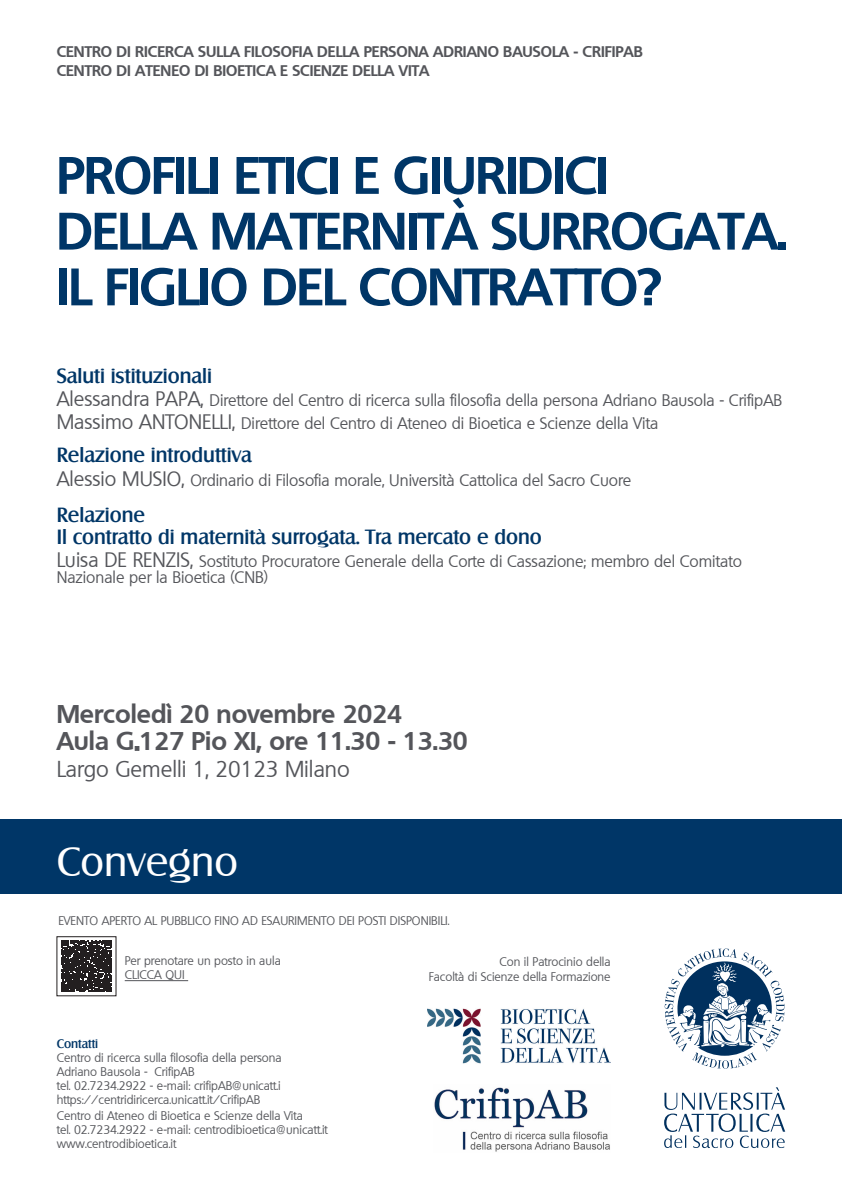
<style>
.page{position:relative;width:842px;height:1191px;background:#fff}
.page>*{position:absolute;margin:0;border:0;box-sizing:border-box;transform-origin:0 0}
.t1{font:700 51.1px/55.7px "Quebec";letter-spacing:-.015em;color:#003667}
.t2{font:40px "Salzburg";color:#fff}
.t3{font:700 25px/27px "Quebec";color:#54555a}
.t4{font:22px "Quebec";color:#54555a}
.t5{font:500 20px/22px "Salzburg";color:#003667}
.t6{font:16px/22.4px "Quebec";color:#54555a}
.t7{font:700 15px/19px "Quebec";color:#54555a}
.t8{font:12px/14px "Quebec";color:#54555a}
.t9{font:500 12px "Salzburg";color:#003667}
.s1{font-size:20px}
</style>
<div class="page">
<div style="left:0;top:819px;width:842px;height:75px;background:#003667"></div>
<svg style="left:665px;top:948px;width:119px;height:120px"></svg>
<svg style="left:664px;top:1087px;width:121px;height:61px"></svg>
<img style="left:434px;top:1087px;width:176px;height:65px">
<img style="left:427px;top:1008px;width:184px;height:56px">
<svg style="left:61px;top:941px;width:51px;height:50px;background:#353233"></svg>
<hr style="left:125px;top:980px;width:63px;height:1px;background:#54555a">
<p class="t7" style="left:57px;top:41px;width:588px">CENTRO DI RICERCA SULLA FILOSOFIA DELLA PERSONA ADRIANO BAUSOLA - CRIFIPAB<br>CENTRO DI ATENEO DI BIOETICA E SCIENZE DELLA VITA</p>
<h1 class="t1" style="left:57px;top:146px;width:732px">PROFILI ETICI E GIURIDICI<br>DELLA MATERNITÀ SURROGATA.<br>IL FIGLIO DEL CONTRATTO?</h1>
<h3 class="t5" style="left:57px;top:365px;width:157px">Saluti istituzionali</h3>
<h3 class="t6" style="left:57px;top:389px;width:727px"><span class="s1">Alessandra PAPA,</span> Direttore del Centro di ricerca sulla filosofia della persona Adriano Bausola - CrifipAB<br><span class="s1">Massimo ANTONELLI,</span> Direttore del Centro di Ateneo di Bioetica e Scienze della Vita</h3>
<h3 class="t5" style="left:57px;top:444px;width:196px">Relazione introduttiva</h3>
<h3 class="t6" style="left:57px;top:469px;width:576px"><span class="s1">Alessio MUSIO,</span> Ordinario di Filosofia morale, Università Cattolica del Sacro Cuore</h3>
<h3 class="t5" style="left:57px;top:504px;width:487px">Relazione<br>Il contratto di maternità surrogata. Tra mercato e dono</h3>
<h3 class="t6" style="left:57px;top:553px;width:687px;line-height:16.1px"><span class="s1">Luisa DE RENZIS,</span> Sostituto Procuratore Generale della Corte di Cassazione; membro del Comitato<br>Nazionale per la Bioetica (CNB)</h3>
<h3 class="t3" style="left:57px;top:700px;width:413px">Mercoledì 20 novembre 2024<br>Aula G.127 Pio XI, ore 11.30 - 13.30</h3>
<h3 class="t4" style="left:57px;top:755px;width:295px">Largo Gemelli 1, 20123 Milano</h3>
<h2 class="t2" style="left:57px;top:837px;width:183px">Convegno</h2>
<p class="t8" style="left:58px;top:913px;width:393px">EVENTO APERTO AL PUBBLICO FINO AD ESAURIMENTO DEI POSTI DISPONIBILI.</p>
<p class="t8" style="left:125px;top:954px;width:158px">Per prenotare un posto in aula<br>CLICCA QUI</p>
<p class="t9" style="left:57px;top:1036px;width:43px">Contatti</p>
<p class="t8" style="left:57px;top:1050px;width:226px">Centro di ricerca sulla filosofia della persona Adriano Bausola - CrifipAB<br>tel. 02.7234.2922 - e-mail: crifipAB@unicatt.i https://centridiricerca.unicatt.it/CrifipAB</p>
<p class="t8" style="left:57px;top:1109px;width:273px">Centro di Ateneo di Bioetica e Scienze della Vita<br>tel. 02.7234.2922 - e-mail: centrodibioetica@unicatt.it www.centrodibioetica.it</p>
<p class="t8" style="left:429px;top:954px;width:183px;line-height:14.4px;text-align:right">Con il Patrocinio della<br>Facoltà di Scienze della Formazione</p>
</div>
